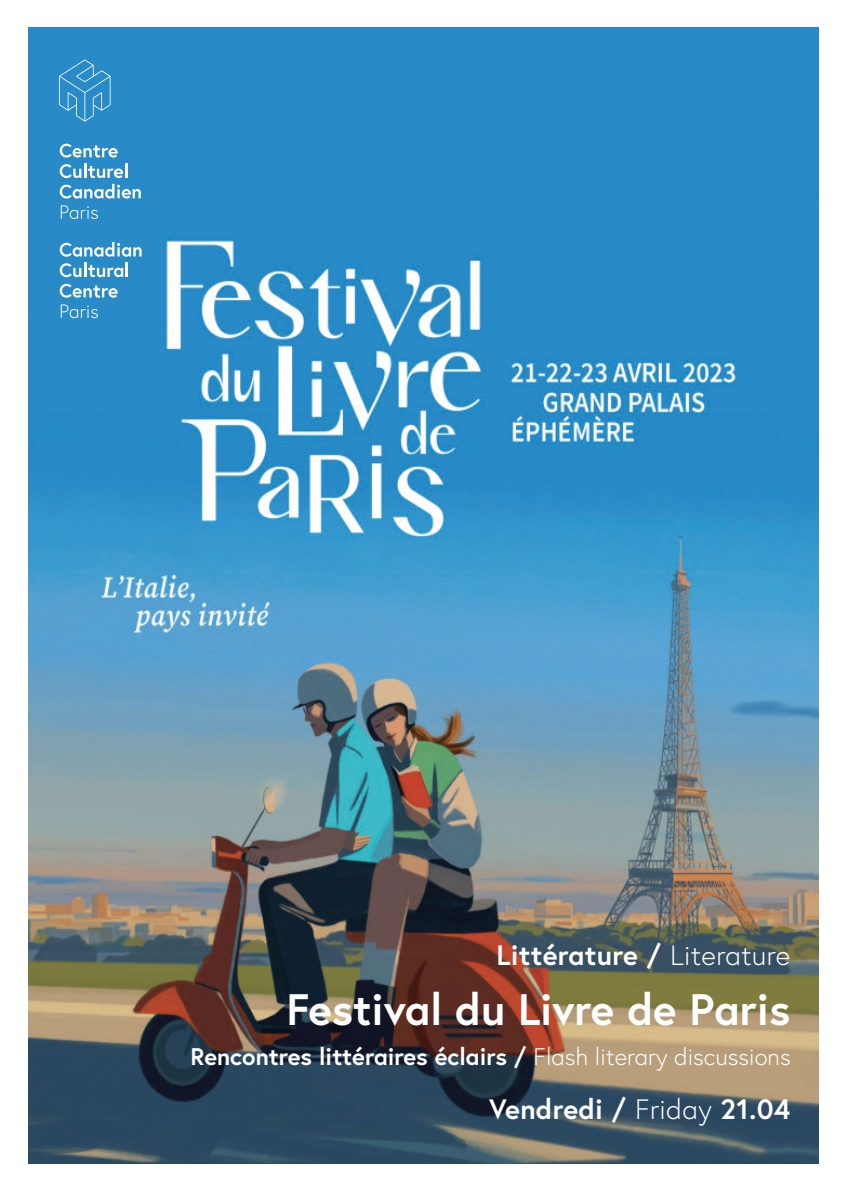
<style>
.page{position:relative;width:845px;height:1191px;background:#fff}
.page>*{position:absolute;margin:0;border:0;box-sizing:border-box;transform-origin:0 0}
.t1{font:700 44px "Europa";color:#fff}
.t2{font:700 28px "Europa";letter-spacing:.01em;color:#fff}
.t3{font:700 24px "Europa";color:#fff}
.s1{font-weight:300}
</style>
<div class="page">
<img style="left:28px;top:28px;width:791px;height:1135px">
<svg style="left:59px;top:60px;width:52px;height:62px;background:#3d95cc"></svg>
<svg style="left:60px;top:144px;width:67px;height:34px"></svg>
<svg style="left:60px;top:184px;width:81px;height:14px"></svg>
<svg style="left:61px;top:205px;width:37px;height:14px"></svg>
<svg style="left:60px;top:242px;width:82px;height:35px"></svg>
<svg style="left:60px;top:284px;width:58px;height:14px"></svg>
<svg style="left:61px;top:304px;width:37px;height:14px"></svg>
<p class="t2" style="left:496px;top:936px;width:295px">Littérature / <span class="s1">Literature</span></p>
<p class="t1" style="left:286px;top:979px;width:505px">Festival du Livre de Paris</p>
<p class="t3" style="left:190px;top:1040px;width:602px">Rencontres littéraires éclairs / <span class="s1">Flash literary discussions</span></p>
<p class="t2" style="left:489px;top:1090px;width:303px">Vendredi / <span class="s1">Friday</span> 21.04</p>
</div>
